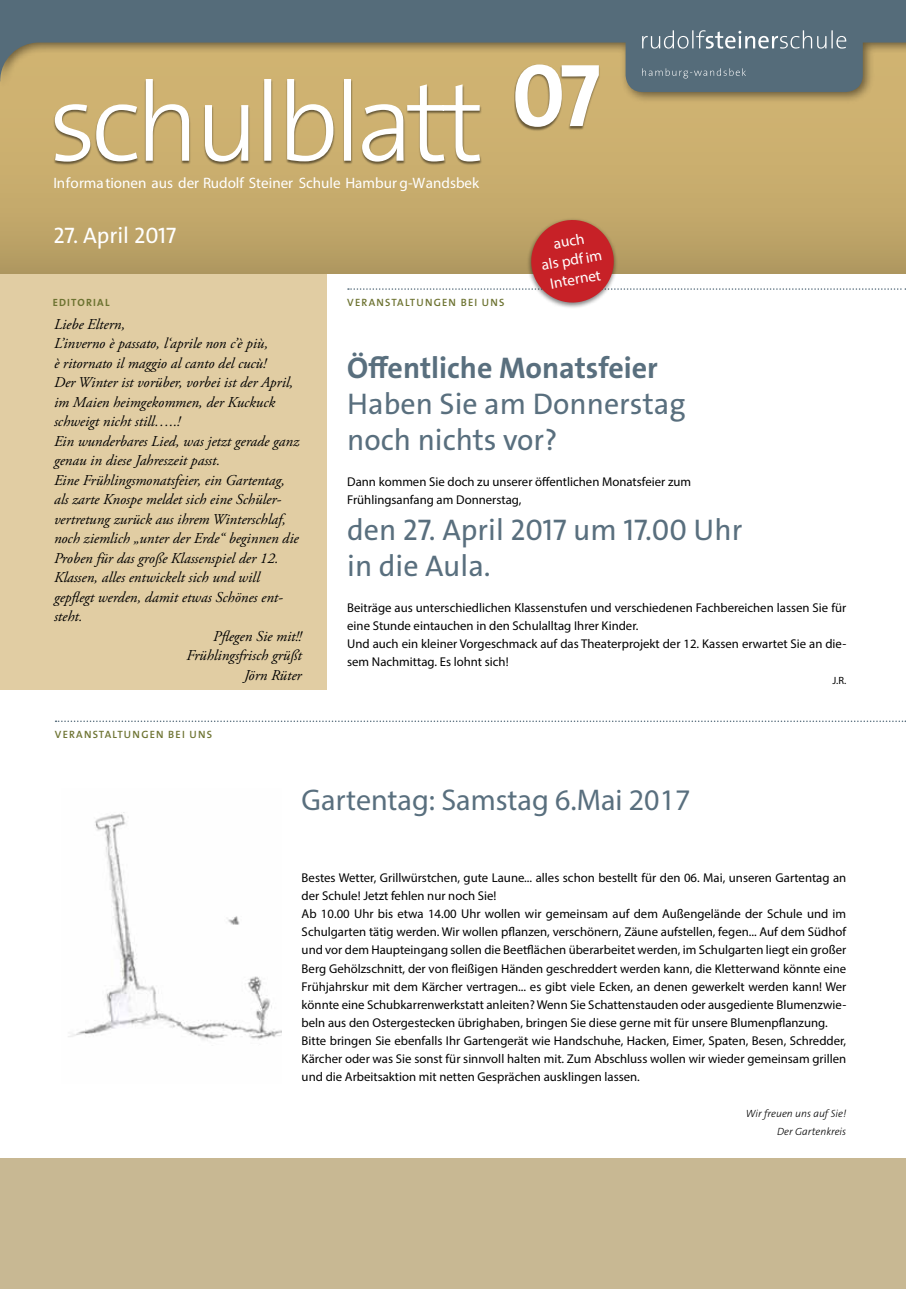
<style>
.page{position:relative;width:906px;height:1289px;background:#fff}
.page>*{position:absolute;margin:0;border:0;box-sizing:border-box;transform-origin:0 0}
.t1{font:90px "The Sans LP7 Bld";color:#fff}
.t2{font:30px/36px "The Sans LP5 Plain";color:#596f7e}
.t3{font:30px "Myriad Pro";color:#596f7e}
.t4{font:30px "The Sans LP7 Bld";color:#596f7e}
.t5{font:22.5px "The Sans LP5 Plain";color:#fff}
.t6{font:15.3px/19.4px "Myriad Pro";color:#fff;text-align:center}
.t7{font:15.15px "Myriad Pro";color:#fff}
.t8{font:italic 15px "Adobe Garamond Pro";color:#000}
.t9{font:12.75px/18px "Myriad Pro";color:#000}
.t10{font:10.65px "The Sans LP6 Se Bld";letter-spacing:.115em;color:#6d7331}
.t11{font:10.5px/18px "The Sans LP3 Lig IT";color:#000;text-align:right}
.t12{font:10.5px "The Sans LP7 Bld";color:#6d7331}
.t13{font:10.5px "Myriad Pro";color:#000}
</style>
<div class="page">
<div style="left:0;top:274px;width:326px;height:416px;background:#e1cda3"></div>
<svg style="left:56px;top:720px;width:850px;height:2px"></svg>
<div style="left:0;top:1158px;width:906px;height:130px;background:#c8b893"></div>
<svg style="left:0;top:104px;width:906px;height:170px;background:#c5aa6c"></svg>
<div style="left:53px;top:79px;width:429px;height:86px;background:#000;opacity:.5"></div>
<svg style="left:55px;top:104px;width:425px;height:58px"></svg>
<div style="left:0;top:0;width:906px;height:104px;background:#000;opacity:.5"></div>
<svg style="left:0;top:0;width:906px;height:92px;background:#828575"></svg>
<svg style="left:642px;top:68px;width:104px;height:10px"></svg>
<svg style="left:642px;top:30px;width:204px;height:19px;background:#778995"></svg>
<hr style="left:0;top:1058px;width:1px;height:230px;background:#e1cda3">
<svg style="left:0;top:1273px;width:1px;height:15px"></svg>
<div style="left:514px;top:64px;width:87px;height:67px;background:#000;opacity:.5"></div>
<div style="left:526px;top:217px;width:92px;height:92px;background:#000;opacity:.5"></div>
<svg style="left:348px;top:217px;width:558px;height:89px"></svg>
<img style="left:68px;top:812px;width:214px;height:228px">
<p class="t7" style="left:53px;top:174px;width:427px">Informationen aus der Rudolf Steiner Schule Hambur g-Wandsbek</p>
<h3 class="t5" style="left:54px;top:220px;width:124px">27. April 2017</h3>
<h1 class="t1" style="left:512px;top:38px;width:90px">07</h1>
<p class="t6" style="left:536px;top:236px;width:63px;rotate:-10deg">auch<br>als pdf im<br>Internet</p>
<p class="t12" style="left:53px;top:296px;width:7px">EDI</p>
<p class="t12" style="left:71px;top:296px;width:22px">TORIAL</p>
<p class="t8" style="left:54px;top:315px;width:73px">Liebe Eltern,</p>
<p class="t8" style="left:54px;top:334px;width:216px">L’inverno è passato, l‘aprile non c’è più,</p>
<p class="t8" style="left:54px;top:354px;width:214px">è ritornato il maggio al canto del cucù!</p>
<p class="t8" style="left:54px;top:373px;width:241px">Der Winter ist vorüber, vorbei ist der April,</p>
<p class="t8" style="left:54px;top:393px;width:223px">im Maien heimgekommen, der Kuckuck</p>
<p class="t8" style="left:54px;top:412px;width:128px">schweigt nicht still…..!</p>
<p class="t8" style="left:54px;top:432px;width:247px">Ein wunderbares Lied, was jetzt gerade ganz</p>
<p class="t8" style="left:54px;top:451px;width:168px">genau in diese Jahreszeit passt.</p>
<p class="t8" style="left:54px;top:471px;width:232px">Eine Frühlingsmonatsfeier, ein Gartentag,</p>
<p class="t8" style="left:54px;top:490px;width:229px">als zarte Knospe meldet sich eine Schüler-</p>
<p class="t8" style="left:54px;top:510px;width:233px">vertretung zurück aus ihrem Winterschlaf,</p>
<p class="t8" style="left:54px;top:529px;width:246px">noch ziemlich „unter der Erde“ beginnen die</p>
<p class="t8" style="left:54px;top:549px;width:226px">Proben für das große Klassenspiel der 12.</p>
<p class="t8" style="left:54px;top:568px;width:207px">Klassen, alles entwickelt sich und will</p>
<p class="t8" style="left:54px;top:588px;width:230px">gepflegt werden, damit etwas Schönes ent-</p>
<p class="t8" style="left:54px;top:607px;width:30px">steht.</p>
<p class="t8" style="left:213px;top:627px;width:90px">Pflegen Sie mit!!</p>
<p class="t8" style="left:186px;top:646px;width:117px">Frühlingsfrisch grüßt</p>
<p class="t8" style="left:244px;top:666px;width:59px">Jörn Rüter</p>
<p class="t10" style="left:55px;top:728px;width:143px">VERANSTALTUNGEN BEI UNS</p>
<p class="t10" style="left:347px;top:296px;width:143px">VERANSTALTUNGEN BEI UNS</p>
<h2 class="t4" style="left:347px;top:349px;width:312px">Öffentliche Monatsfeier</h2>
<h2 class="t2" style="left:347px;top:386px;width:340px">Haben Sie am Donnerstag noch nichts vor?</h2>
<p class="t9" style="left:347px;top:473px;width:345px">Dann kommen Sie doch zu unserer öffentlichen Monatsfeier zum<br>Frühlingsanfang am Donnerstag,</p>
<h2 class="t2" style="left:347px;top:512px;width:397px">den 27. April 2017 um 17.00 Uhr in die Aula.</h2>
<p class="t9" style="left:347px;top:599px;width:500px">Beiträge aus unterschiedlichen Klassenstufen und verschiedenen Fachbereichen lassen Sie für eine Stunde eintauchen in den Schulalltag Ihrer Kinder.<br>Und auch ein kleiner Vorgeschmack auf das Theaterprojekt der 12. Kassen erwartet Sie an die&shy;sem Nachmittag. Es lohnt sich!</p>
<p class="t13" style="left:832px;top:674px;width:15px">J.R.</p>
<h2 class="t3" style="left:302px;top:781px;width:390px">Gartentag: Samstag 6.Mai 2017</h2>
<p class="t9" style="left:302px;top:869px;width:546px">Bestes Wetter, Grillwürstchen, gute Laune... alles schon bestellt für den 06. Mai, unseren Gartentag an der Schule! Jetzt fehlen nur noch Sie!<br>Ab 10.00 Uhr bis etwa 14.00 Uhr wollen wir gemeinsam auf dem Außengelände der Schule und im Schulgarten tätig werden. Wir wollen pflanzen, verschönern, Zäune aufstellen, fegen... Auf dem Südhof und vor dem Haupteingang sollen die Beetflächen überarbeitet werden, im Schulgarten liegt ein großer Berg Gehölzschnitt, der von fleißigen Händen geschreddert werden kann, die Kletterwand könnte eine Frühjahrskur mit dem Kärcher vertragen... es gibt viele Ecken, an denen gewerkelt werden kann! Wer könnte eine Schubkarrenwerkstatt anleiten? Wenn Sie Schattenstauden oder ausgediente Blumenzwie&shy;beln aus den Ostergestecken übrighaben, bringen Sie diese gerne mit für unsere Blumenpflanzung.<br>Bitte bringen Sie ebenfalls Ihr Gartengerät wie Handschuhe, Hacken, Eimer, Spaten, Besen, Schredder, Kärcher oder was Sie sonst für sinnvoll halten mit. Zum Abschluss wollen wir wieder gemeinsam grillen und die Arbeitsaktion mit netten Gesprächen ausklingen lassen.</p>
<p class="t11" style="left:746px;top:1104px;width:102px">Wir freuen uns auf Sie!<br>Der Gartenkreis</p>
</div>
